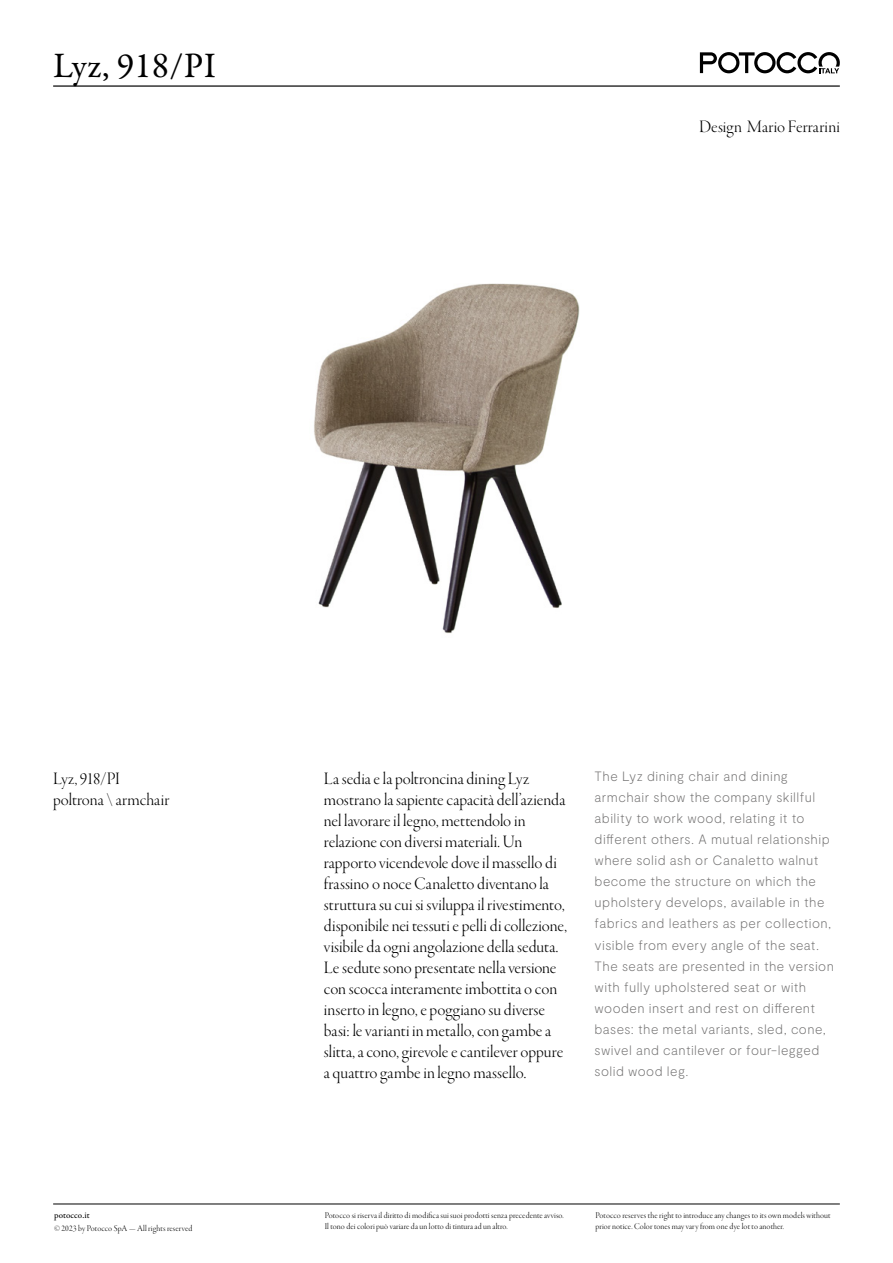
<style>
.page{position:relative;width:893px;height:1263px;background:#fff}
.page>*{position:absolute;margin:0;border:0;box-sizing:border-box;transform-origin:0 0}
.t1{font:36px "Garamond Premr Pro";color:#000}
.t2{font:18px/21px "Garamond Premr Pro Lt Disp";color:#000}
.t3{font:100 13.5px/21px "Moderat";letter-spacing:.03em;color:#706f6f}
.t4{font:9px/10.8px "Garamond Premr Pro Lt Disp";letter-spacing:.01em;color:#000}
.t5{font:500 9px "Garamond Premr Pro";letter-spacing:.01em;color:#000}
</style>
<div class="page">
<img style="left:314px;top:283px;width:266px;height:351px">
<hr style="left:53px;top:1204px;width:787px;height:1px;background:#000">
<hr style="left:53px;top:85px;width:787px;height:2px;background:#000">
<svg style="left:700px;top:52px;width:140px;height:21px"></svg>
<h1 class="t1" style="left:53px;top:43px;width:164px">Lyz, 918/PI</h1>
<p class="t2" style="left:699px;top:116px;width:142px">Design Mario Ferrarini</p>
<p class="t2" style="left:53px;top:768px;width:118px">Lyz, 918/PI poltrona \ armchair</p>
<p class="t2" style="left:324px;top:768px;width:244px">La sedia e la poltroncina dining Lyz mostrano la sapiente capacità dell’azienda nel lavorare il legno, mettendolo in relazione con diversi materiali. Un rapporto vicendevole dove il massello di frassino o noce Canaletto diventano la struttura su cui si sviluppa il rivestimento, disponibile nei tessuti e pelli di collezione, visibile da ogni angolazione della seduta.<br>Le sedute sono presentate nella versione con scocca interamente imbottita o con inserto in legno, e poggiano su diverse basi: le varianti in metallo, con gambe a slitta, a cono, girevole e cantilever oppure a quattro gambe in legno massello.</p>
<p class="t3" style="left:595px;top:766px;width:241px">The Lyz dining chair and dining armchair show the company skillful ability to work wood, relating it to different others. A mutual relationship where solid ash or Canaletto walnut become the structure on which the upholstery develops, available in the fabrics and leathers as per collection, visible from every angle of the seat.<br>The seats are presented in the version with fully upholstered seat or with wooden insert and rest on different bases: the metal variants, sled, cone, swivel and cantilever or four-legged solid wood leg.</p>
<p class="t5" style="left:54px;top:1210px;width:37px">potocco.it</p>
<p class="t4" style="left:54px;top:1223px;width:140px">© 2023 by Potocco SpA — All rights reserved</p>
<p class="t4" style="left:325px;top:1210px;width:241px">Potocco si riserva il diritto di modifica sui suoi prodotti senza precedente avviso.<br>Il tono dei colori può variare da un lotto di tintura ad un altro.</p>
<p class="t4" style="left:595px;top:1210px;width:237px">Potocco reserves the right to introduce any changes to its own models without prior notice. Color tones may vary from one dye lot to another.</p>
</div>
